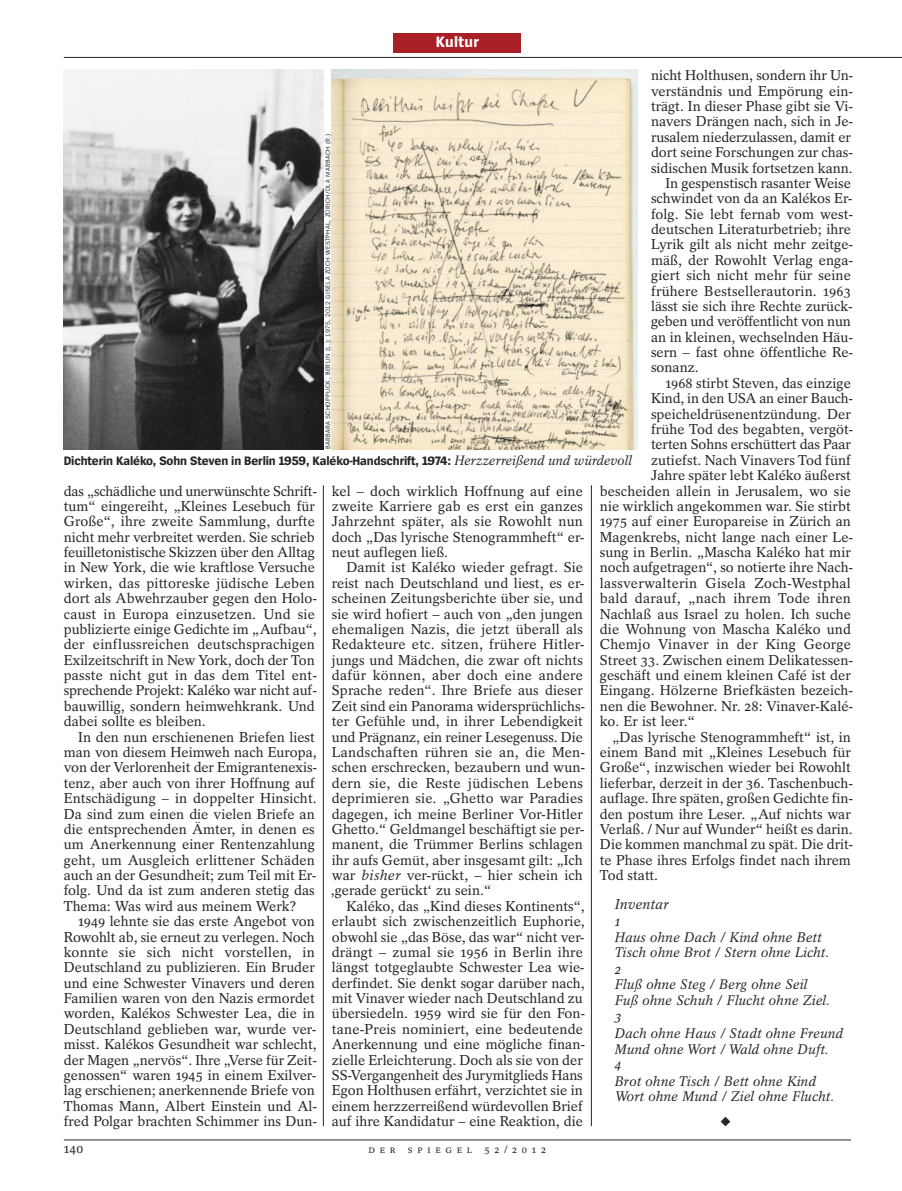
<style>
.page{position:relative;width:902px;height:1191px;background:#fff}
.page>*{position:absolute;margin:0;border:0;box-sizing:border-box;transform-origin:0 0}
.t1{font:700 15.75px "Spiegel Sans";letter-spacing:.02em;color:#fff}
.t2{font:14.25px/15.3px "Spiegel Serif";color:#272627}
.t3{font:14.25px "Spiegel Serif";letter-spacing:.02em;color:#272627}
.t4{font:italic 14.25px "Spiegel Serif";color:#272627}
.t5{font:italic 13.8px/15.5px "Spiegel Serif";color:#272627}
.t6{font:13.5px "Spiegel Serif";color:#272627}
.t7{font:700 12.75px "Spiegel Sans";letter-spacing:-.01em;color:#272627}
.t8{font:10.5px "Spiegel Serif";letter-spacing:.45em;color:#272627}
.t9{font:6.75px "Spiegel Sans";letter-spacing:.05em;color:#272627}
.s1{font-family:"Spiegel Serif";font-weight:400;font-style:italic;font-size:13.5px}
.s2{font-style:italic}
</style>
<div class="page">
<div style="left:393px;top:34px;width:128px;height:19px;background:#a91f26"></div>
<hr style="left:323px;top:485px;width:1px;height:641px;background:#272627">
<hr style="left:591px;top:485px;width:1px;height:641px;background:#272627">
<hr style="left:64px;top:1139px;width:786px;height:1px;background:#272627">
<hr style="left:64px;top:57px;width:837px;height:1px;background:#272627">
<svg style="left:64px;top:70px;width:259px;height:379px"></svg>
<svg style="left:332px;top:70px;width:305px;height:379px;background:#e8dcc3"></svg>
<p class="t1" style="left:436px;top:36px;width:45px">Kultur</p>
<p class="t2" style="left:651px;top:69px;width:204px">nicht Holthusen, sondern ihr Un-</p>
<p class="t2" style="left:651px;top:85px;width:204px">verständnis und Empörung ein-</p>
<p class="t2" style="left:651px;top:100px;width:204px">trägt. In dieser Phase gibt sie Vi-</p>
<p class="t2" style="left:651px;top:115px;width:204px">navers Drängen nach, sich in Je-</p>
<p class="t2" style="left:651px;top:131px;width:201px">rusalem niederzulassen, damit er</p>
<p class="t2" style="left:651px;top:146px;width:204px">dort seine Forschungen zur chas-</p>
<p class="t2" style="left:651px;top:161px;width:203px">sidischen Musik fortsetzen kann.</p>
<p class="t2" style="left:665px;top:177px;width:187px">In gespenstisch rasanter Weise</p>
<p class="t2" style="left:651px;top:192px;width:203px">schwindet von da an Kalékos Er-</p>
<p class="t2" style="left:651px;top:208px;width:204px">folg. Sie lebt fernab vom west-</p>
<p class="t2" style="left:651px;top:223px;width:201px">deutschen Literaturbetrieb; ihre</p>
<p class="t2" style="left:651px;top:238px;width:204px">Lyrik gilt als nicht mehr zeitge-</p>
<p class="t2" style="left:651px;top:254px;width:204px">mäß, der Rowohlt Verlag enga-</p>
<p class="t2" style="left:651px;top:269px;width:201px">giert sich nicht mehr für seine</p>
<p class="t2" style="left:651px;top:284px;width:201px">frühere Bestsellerautorin. 1963</p>
<p class="t2" style="left:651px;top:300px;width:203px">lässt sie sich ihre Rechte zurück-</p>
<p class="t2" style="left:651px;top:315px;width:201px">geben und veröffentlicht von nun</p>
<p class="t2" style="left:651px;top:331px;width:204px">an in kleinen, wechselnden Häu-</p>
<p class="t2" style="left:651px;top:346px;width:204px">sern – fast ohne öffentliche Re-</p>
<p class="t2" style="left:651px;top:361px;width:49px">sonanz.</p>
<p class="t2" style="left:665px;top:377px;width:187px">1968 stirbt Steven, das einzige</p>
<p class="t2" style="left:651px;top:392px;width:204px">Kind, in den USA an einer Bauch-</p>
<p class="t2" style="left:651px;top:407px;width:201px">speicheldrüsenentzündung. Der</p>
<p class="t2" style="left:651px;top:423px;width:204px">frühe Tod des begabten, vergöt-</p>
<p class="t2" style="left:651px;top:438px;width:201px">terten Sohns erschüttert das Paar</p>
<p class="t2" style="left:651px;top:454px;width:201px">zutiefst. Nach Vinavers Tod fünf</p>
<p class="t2" style="left:651px;top:469px;width:201px">Jahre später lebt Kaléko äußerst</p>
<p class="t2" style="left:600px;top:484px;width:252px">bescheiden allein in Jerusalem, wo sie</p>
<p class="t2" style="left:600px;top:500px;width:252px">nie wirklich angekommen war. Sie stirbt</p>
<p class="t2" style="left:600px;top:515px;width:252px">1975 auf einer Europareise in Zürich an</p>
<p class="t2" style="left:600px;top:530px;width:255px">Magenkrebs, nicht lange nach einer Le-</p>
<p class="t2" style="left:600px;top:546px;width:252px">sung in Berlin. „Mascha Kaléko hat mir</p>
<p class="t2" style="left:600px;top:561px;width:255px">noch aufgetragen“, so notierte ihre Nach-</p>
<p class="t3" style="left:600px;top:578px;width:252px">lassverwalterin Gisela Zoch-Westphal</p>
<p class="t3" style="left:600px;top:593px;width:252px">bald darauf, „nach ihrem Tode ihren</p>
<p class="t2" style="left:600px;top:607px;width:252px">Nachlaß aus Israel zu holen. Ich suche</p>
<p class="t2" style="left:600px;top:623px;width:252px">die Wohnung von Mascha Kaléko und</p>
<p class="t3" style="left:600px;top:639px;width:252px">Chemjo Vinaver in der King George</p>
<p class="t2" style="left:600px;top:653px;width:255px">Street 33. Zwischen einem Delikatessen-</p>
<p class="t2" style="left:600px;top:669px;width:252px">geschäft und einem kleinen Café ist der</p>
<p class="t2" style="left:600px;top:684px;width:255px">Eingang. Hölzerne Briefkästen bezeich-</p>
<p class="t2" style="left:600px;top:700px;width:255px">nen die Bewohner. Nr. 28: Vinaver-Kalé-</p>
<p class="t2" style="left:600px;top:715px;width:97px">ko. Er ist leer.“</p>
<p class="t2" style="left:612px;top:730px;width:240px">„Das lyrische Stenogrammheft“ ist, in</p>
<p class="t2" style="left:600px;top:746px;width:252px">einem Band mit „Kleines Lesebuch für</p>
<p class="t2" style="left:600px;top:761px;width:252px">Große“, inzwischen wieder bei Rowohlt</p>
<p class="t2" style="left:600px;top:776px;width:255px">lieferbar, derzeit in der 36. Taschenbuch-</p>
<p class="t2" style="left:600px;top:792px;width:255px">auflage. Ihre späten, großen Gedichte fin-</p>
<p class="t2" style="left:600px;top:807px;width:252px">den postum ihre Leser. „Auf nichts war</p>
<p class="t2" style="left:600px;top:823px;width:254px">Verlaß. / Nur auf Wunder“ heißt es darin.</p>
<p class="t2" style="left:600px;top:838px;width:255px">Die kommen manchmal zu spät. Die drit-</p>
<p class="t2" style="left:600px;top:853px;width:252px">te Phase ihres Erfolgs findet nach ihrem</p>
<p class="t2" style="left:600px;top:869px;width:60px">Tod statt.</p>
<p class="t4" style="left:614px;top:899px;width:56px">Inventar</p>
<p class="t5" style="left:614px;top:915px;width:216px">1<br>Haus ohne Dach / Kind ohne Bett<br>Tisch ohne Brot / Stern ohne Licht.</p>
<p class="t5" style="left:614px;top:962px;width:217px">2<br>Fluß ohne Steg / Berg ohne Seil<br>Fuß ohne Schuh / Flucht ohne Ziel.</p>
<p class="t5" style="left:614px;top:1009px;width:230px;line-height:17px">3<br>Dach ohne Haus / Stadt ohne Freund</p>
<p class="t5" style="left:614px;top:1042px;width:216px">Mund ohne Wort / Wald ohne Duft.<br>4</p>
<p class="t5" style="left:614px;top:1075px;width:221px">Brot ohne Tisch / Bett ohne Kind<br>Wort ohne Mund / Ziel ohne Flucht.</p>
<p class="t5" style="left:720px;top:1115px;width:12px">◆</p>
<p class="t9" style="left:325px;top:449px;width:317px;rotate:-90deg">BARBARA SCHOPPLICK, BERLIN (L.); 1975, 2012 GISELA ZOCH-WESTPHAL, ZÜRICH/DLA MARBACH (R.)</p>
<p class="t7" style="left:64px;top:456px;width:569px">Dichterin Kaléko, Sohn Steven in Berlin 1959, Kaléko-Handschrift, 1974: <span class="s1">Herzzerreißend und würdevoll</span></p>
<p class="t2" style="left:332px;top:484px;width:254px;text-align:justify">kel – doch wirklich Hoffnung auf eine zweite Karriere gab es erst ein ganzes Jahrzehnt später, als sie Rowohlt nun doch „Das lyrische Stenogrammheft“ er&shy;neut auflegen ließ.</p>
<p class="t2" style="left:330px;top:561px;width:256px;text-indent:16px">Damit ist Kaléko wieder gefragt. Sie reist nach Deutschland und liest, es er&shy;scheinen Zeitungsberichte über sie, und sie wird hofiert – auch von „den jungen ehemaligen Nazis, die jetzt überall als Redakteure etc. sitzen, frühere Hitler&shy;jungs und Mädchen, die zwar oft nichts dafür können, aber doch eine andere Sprache reden“. Ihre Briefe aus dieser Zeit sind ein Panorama widersprüchlichs&shy;ter Gefühle und, in ihrer Lebendigkeit und Prägnanz, ein reiner Lesegenuss. Die Landschaften rühren sie an, die Men&shy;schen erschrecken, bezaubern und wun&shy;dern sie, die Reste jüdischen Lebens deprimieren sie. „Ghetto war Paradies dagegen, ich meine Berliner Vor-Hitler Ghetto.“ Geldmangel beschäftigt sie per&shy;manent, die Trümmer Berlins schlagen ihr aufs Gemüt, aber insgesamt gilt: „Ich war <span class="s2">bisher</span> ver-rückt, – hier schein ich ‚gerade gerückt‘ zu sein.“</p>
<p class="t2" style="left:332px;top:899px;width:255px;text-indent:14px">Kaléko, das „Kind dieses Kontinents“, erlaubt sich zwischenzeitlich Euphorie, obwohl sie „das Böse, das war“ nicht ver&shy;drängt – zumal sie 1956 in Berlin ihre längst totgeglaubte Schwester Lea wie&shy;derfindet. Sie denkt sogar darüber nach, mit Vinaver wieder nach Deutschland zu übersiedeln. 1959 wird sie für den Fon&shy;tane-Preis nominiert, eine bedeutende Anerkennung und eine mögliche finan&shy;zielle Erleichterung. Doch als sie von der SS-Vergangenheit des Jurymitglieds Hans Egon Holthusen erfährt, verzichtet sie in einem herzzerreißend würdevollen Brief auf ihre Kandidatur – eine Reaktion, die</p>
<p class="t2" style="left:64px;top:484px;width:255px">das „schädliche und unerwünschte Schrift&shy;tum“ eingereiht, „Kleines Lesebuch für Große“, ihre zweite Sammlung, durfte nicht mehr verbreitet werden. Sie schrieb feuilletonistische Skizzen über den Alltag in New York, die wie kraftlose Versuche wirken, das pittoreske jüdische Leben dort als Abwehrzauber gegen den Holo&shy;caust in Europa einzusetzen. Und sie publizierte einige Gedichte im „Aufbau“, der einflussreichen deutschsprachigen Exilzeitschrift in New York, doch der Ton passte nicht gut in das dem Titel ent&shy;sprechende Projekt: Kaléko war nicht auf&shy;bauwillig, sondern heimwehkrank. Und dabei sollte es bleiben.</p>
<p class="t2" style="left:64px;top:730px;width:255px;text-indent:14px">In den nun erschienenen Briefen liest man von diesem Heimweh nach Europa, von der Verlorenheit der Emigrantenexis&shy;tenz, aber auch von ihrer Hoffnung auf Entschädigung – in doppelter Hinsicht.<br>Da sind zum einen die vielen Briefe an die entsprechenden Ämter, in denen es um Anerkennung einer Rentenzahlung geht, um Ausgleich erlittener Schäden auch an der Gesundheit; zum Teil mit Er&shy;folg. Und da ist zum anderen stetig das Thema: Was wird aus meinem Werk?</p>
<p class="t2" style="left:64px;top:915px;width:255px;text-indent:14px">1949 lehnte sie das erste Angebot von Rowohlt ab, sie erneut zu verlegen. Noch konnte sie sich nicht vorstellen, in Deutschland zu publizieren. Ein Bruder und eine Schwester Vinavers und deren Familien waren von den Nazis ermordet worden, Kalékos Schwester Lea, die in Deutschland geblieben war, wurde ver&shy;misst. Kalékos Gesundheit war schlecht, der Magen „nervös“. Ihre „Verse für Zeit&shy;genossen“ waren 1945 in einem Exilver&shy;lag erschienen; anerkennende Briefe von Thomas Mann, Albert Einstein und Al&shy;fred Polgar brachten Schimmer ins Dun-</p>
<p class="t6" style="left:64px;top:1143px;width:21px">140</p>
<p class="t8" style="left:368px;top:1145px;width:179px">DER SPIEGEL 52/2012</p>
</div>
